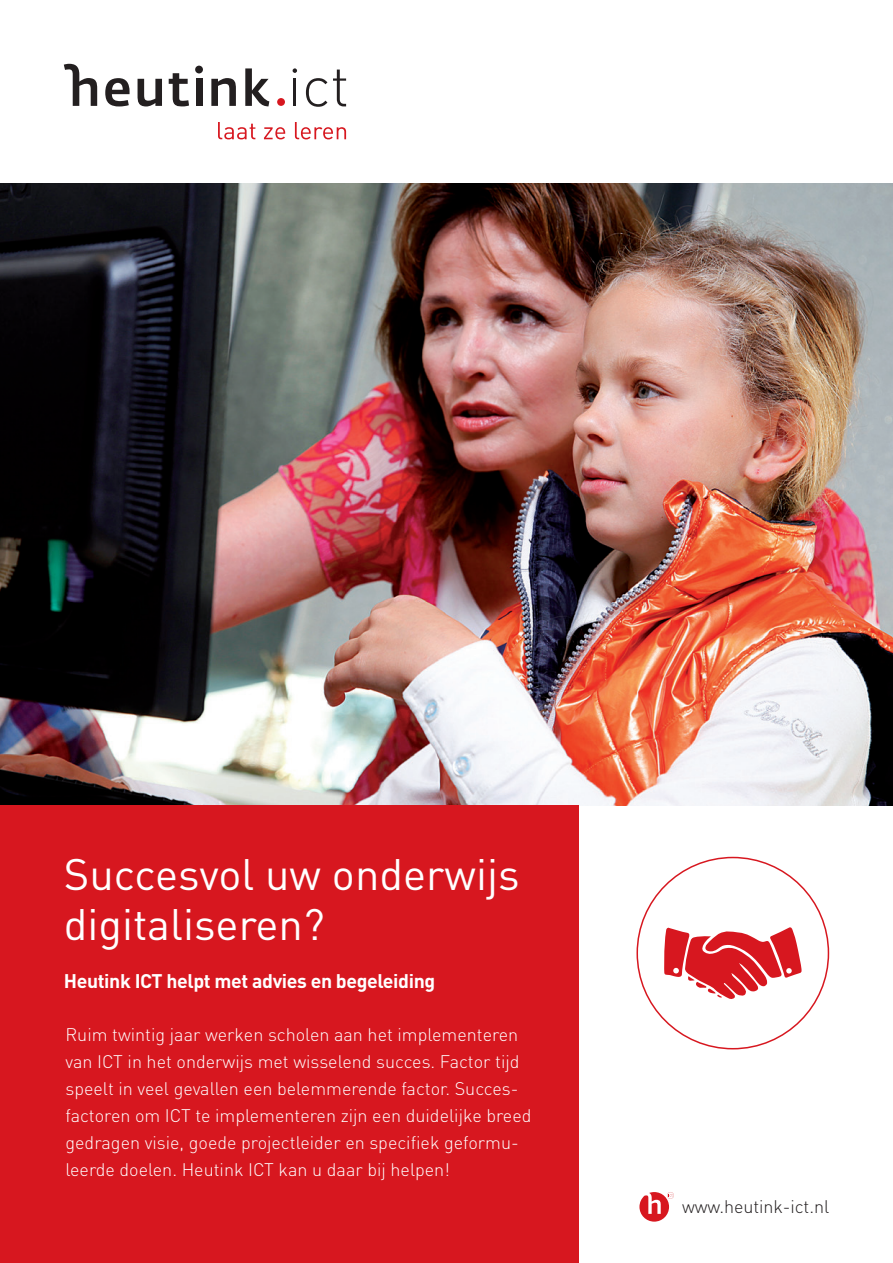
<style>
.page{position:relative;width:893px;height:1263px;background:#fff}
.page>*{position:absolute;margin:0;border:0;box-sizing:border-box;transform-origin:0 0}
.t1{font:43.5px/49.5px "DIN Pro";color:#fff}
.t2{font:700 19.5px "DIN Pro";letter-spacing:-.02em;color:#fff}
.t3{font:300 18px/27px "DIN Pro";color:#fff}
.t4{font:300 18px "DIN Pro";letter-spacing:-.005em;color:#231f20}
</style>
<div class="page">
<svg style="left:218px;top:122px;width:37px;height:17px"></svg>
<svg style="left:264px;top:127px;width:21px;height:12px"></svg>
<svg style="left:295px;top:122px;width:51px;height:17px"></svg>
<div style="left:277px;top:98px;width:8px;height:8px;background:#d7171f;border-radius:50%"></div>
<svg style="left:105px;top:78px;width:25px;height:28px"></svg>
<svg style="left:138px;top:79px;width:24px;height:27px"></svg>
<svg style="left:169px;top:73px;width:20px;height:34px"></svg>
<div style="left:196px;top:79px;width:6px;height:27px;background:#231f20"></div>
<svg style="left:211px;top:78px;width:25px;height:28px"></svg>
<svg style="left:245px;top:68px;width:24px;height:38px"></svg>
<div style="left:195px;top:66px;width:8px;height:7px;background:#231f20;border-radius:50%"></div>
<svg style="left:64px;top:64px;width:33px;height:42px"></svg>
<hr style="left:293px;top:78px;width:3px;height:28px;background:#231f20">
<svg style="left:306px;top:78px;width:21px;height:29px"></svg>
<svg style="left:333px;top:70px;width:13px;height:36px"></svg>
<svg style="left:293px;top:68px;width:4px;height:5px"></svg>
<img style="left:0;top:184px;width:893px;height:622px">
<div style="left:0;top:806px;width:578px;height:457px;background:#d7171f"></div>
<svg style="left:639px;top:1192px;width:35px;height:29px"></svg>
<svg style="left:664px;top:927px;width:138px;height:72px"></svg>
<h1 class="t1" style="left:64px;top:848px;width:457px">Succesvol uw onderwijs digitaliseren?</h1>
<p class="t2" style="left:64px;top:968px;width:373px">Heutink ICT helpt met advies en begeleiding</p>
<p class="t3" style="left:65px;top:1020px;width:467px">Ruim twintig jaar werken scholen aan het implementeren van ICT in het onderwijs met wisselend succes. Factor tijd speelt in veel gevallen een belemmerende factor. Succes&shy;factoren om ICT te implementeren zijn een duidelijke breed gedragen visie, goede projectleider en specifiek geformu&shy;leerde doelen. Heutink ICT kan u daar bij helpen!</p>
<p class="t4" style="left:682px;top:1194px;width:149px">www.heutink-ict.nl</p>
</div>
